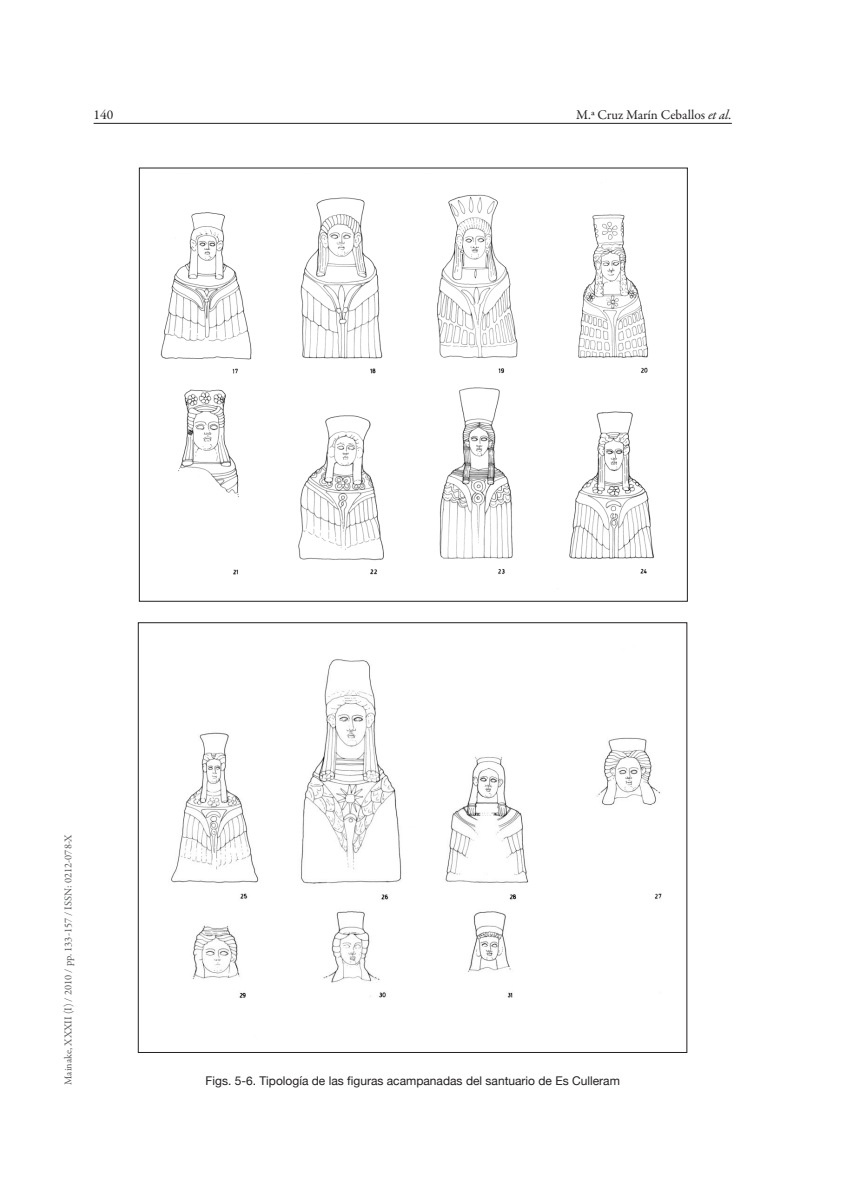
<style>
.page{position:relative;width:851px;height:1191px;background:#fff}
.page>*{position:absolute;margin:0;border:0;box-sizing:border-box;transform-origin:0 0}
.t1{font:13.5px "Garamond Premr Pro";color:#231f20}
.t2{font:12px "Helvetica Neue";color:#231f20}
.t3{font:10.5px "Garamond Premr Pro";color:#57585a}
.s1{font-style:italic}
</style>
<div class="page">
<hr style="left:94px;top:123px;width:637px;height:1px;background:#231f20">
<img style="left:160px;top:194px;width:494px;height:395px">
<img style="left:171px;top:659px;width:491px;height:339px">
<p class="t1" style="left:94px;top:107px;width:21px">140</p>
<p class="t1" style="left:576px;top:107px;width:157px">M.ª Cruz Marín Ceballos <span class="s1">et al.</span></p>
<p class="t3" style="left:62px;top:1084px;width:252px;rotate:-90deg">Mainake, XXXII (I) / 2010 / pp. 133-157 / ISSN: 0212-078-X</p>
<p class="t2" style="left:205px;top:1073px;width:416px">Figs. 5-6. Tipología de las figuras acampanadas del santuario de Es Culleram</p>
</div>
